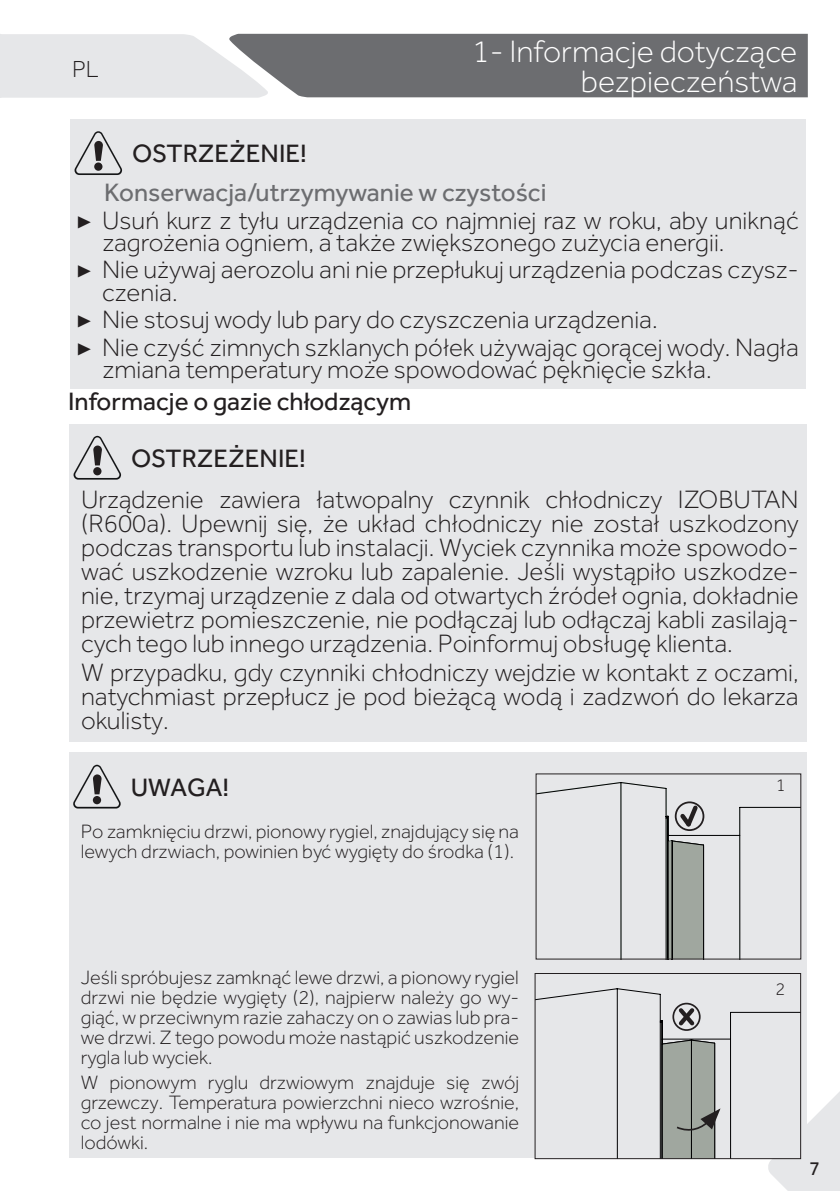
<style>
.page{position:relative;width:840px;height:1191px;background:#fff}
.page>*{position:absolute;margin:0;border:0;box-sizing:border-box;transform-origin:0 0}
.t1{font:300 32px/30px "Effra";color:#fff;text-align:right}
.t2{font:300 26px/24px "Effra";color:#231f20}
.t3{font:26px "Effra";color:#231f20}
.t4{font:300 24px "Effra";color:#231f20}
.t5{font:300 20px/20px "Effra";color:#231f20;text-align:justify}
.t6{font:20px "Effra";color:#231f20}
.t7{font:300 18px "Effra";color:#231f20}
.s1{font-weight:400;color:#6c6d70}
.s2{font-family:"Minion Pro";font-weight:400}
</style>
<div class="page">
<svg style="left:766px;top:1045px;width:73px;height:146px"></svg>
<svg style="left:0;top:34px;width:807px;height:64px;background:#c3c4c6"></svg>
<div style="left:349px;top:35px;width:448px;height:61px;background:#6c6d70"></div>
<div style="left:70px;top:119px;width:735px;height:269px;background:#e6e7e9"></div>
<svg style="left:74px;top:131px;width:48px;height:44px"></svg>
<div style="left:94px;top:162px;width:8px;height:9px;background:#231f20;border-radius:50%"></div>
<div style="left:69px;top:424px;width:737px;height:317px;background:#e6e7e9"></div>
<svg style="left:73px;top:436px;width:48px;height:43px"></svg>
<div style="left:93px;top:467px;width:8px;height:8px;background:#231f20;border-radius:50%"></div>
<div style="left:69px;top:752px;width:737px;height:406px;background:#e6e7e9"></div>
<svg style="left:73px;top:764px;width:48px;height:44px"></svg>
<div style="left:93px;top:796px;width:8px;height:8px;background:#231f20;border-radius:50%"></div>
<svg style="left:537px;top:782px;width:130px;height:15px"></svg>
<svg style="left:620px;top:797px;width:178px;height:160px"></svg>
<svg style="left:667px;top:840px;width:36px;height:117px;background:#919790"></svg>
<div style="left:674px;top:801px;width:30px;height:30px;border:2px solid #231f20;border-radius:50%"></div>
<svg style="left:676px;top:802px;width:24px;height:28px"></svg>
<svg style="left:536px;top:988px;width:125px;height:15px"></svg>
<svg style="left:616px;top:1003px;width:182px;height:154px"></svg>
<svg style="left:661px;top:1039px;width:59px;height:118px;background:#959b95"></svg>
<div style="left:672px;top:1002px;width:28px;height:29px;border:2px solid #231f20;border-radius:50%"></div>
<svg style="left:674px;top:1004px;width:23px;height:25px"></svg>
<div style="left:534px;top:973px;width:266px;height:186px;border:1px solid #231f20"></div>
<p class="t4" style="left:72px;top:55px;width:28px">PL</p>
<p class="t1" style="left:472px;top:36px;width:326px">1- Informacje dotyczące bezpieczeństwa</p>
<p class="t3" style="left:132px;top:138px;width:176px">OSTRZEŻENIE!</p>
<p class="t2" style="left:76px;top:179px;width:724px;line-height:27.6px;text-indent:28px"><span class="s1">Konserwacja/utrzymywanie w czystości<br></span><span class="s2">▶</span> Usuń kurz z tyłu urządzenia co najmniej raz w roku, aby uniknąć</p>
<p class="t2" style="left:76px;top:228px;width:723px;line-height:27.6px;text-indent:26px">zagrożenia ogniem, a także zwiększonego zużycia energii.<br><span class="s2">▶</span> Nie używaj aerozolu ani nie przepłukuj urządzenia podczas czysz-</p>
<p class="t2" style="left:76px;top:278px;width:723px;line-height:27.6px;text-indent:26px">czenia.<br><span class="s2">▶</span> Nie stosuj wody lub pary do czyszczenia urządzenia.<br><span class="s2">▶</span> Nie czyść zimnych szklanych półek używając gorącej wody. Nagła</p>
<p class="t2" style="left:102px;top:357px;width:610px">zmiana temperatury może spowodować pęknięcie szkła.</p>
<p class="t3" style="left:68px;top:386px;width:344px">Informacje o gazie chłodzącym</p>
<p class="t3" style="left:131px;top:443px;width:176px">OSTRZEŻENIE!</p>
<p class="t2" style="left:81px;top:487px;width:718px;text-align:justify">Urządzenie zawiera łatwopalny czynnik chłodniczy IZOBUTAN (R600a). Upewnij się, że układ chłodniczy nie został uszkodzony podczas transportu lub instalacji. Wyciek czynnika może spowodo&shy;wać uszkodzenie wzroku lub zapalenie. Jeśli wystąpiło uszkodze&shy;nie, trzymaj urządzenie z dala od otwartych źródeł ognia, dokładnie przewietrz pomieszczenie, nie podłączaj lub odłączaj kabli zasilają&shy;cych tego lub innego urządzenia. Poinformuj obsługę klienta.</p>
<p class="t2" style="left:81px;top:660px;width:718px;text-align:justify">W przypadku, gdy czynniki chłodniczy wejdzie w kontakt z oczami, natychmiast przepłucz je pod bieżącą wodą i zadzwoń do lekarza okulisty.</p>
<p class="t3" style="left:131px;top:771px;width:100px">UWAGA!</p>
<p class="t5" style="left:81px;top:821px;width:440px">Po zamknięciu drzwi, pionowy rygiel, znajdujący się na lewych drzwiach, powinien być wygięty do środka (1).</p>
<p class="t7" style="left:775px;top:775px;width:11px">1</p>
<p class="t5" style="left:81px;top:967px;width:440px">Jeśli spróbujesz zamknąć lewe drzwi, a pionowy rygiel drzwi nie będzie wygięty (2), najpierw należy go wy&shy;giąć, w przeciwnym razie zahaczy on o zawias lub pra&shy;we drzwi. Z tego powodu może nastąpić uszkodzenie rygla lub wyciek.</p>
<p class="t5" style="left:81px;top:1072px;width:440px">W pionowym ryglu drzwiowym znajduje się zwój grzewczy. Temperatura powierzchni nieco wzrośnie, co jest normalne i nie ma wpływu na funkcjonowanie lodówki.</p>
<p class="t7" style="left:775px;top:979px;width:11px">2</p>
<p class="t6" style="left:808px;top:1156px;width:12px">7</p>
</div>
